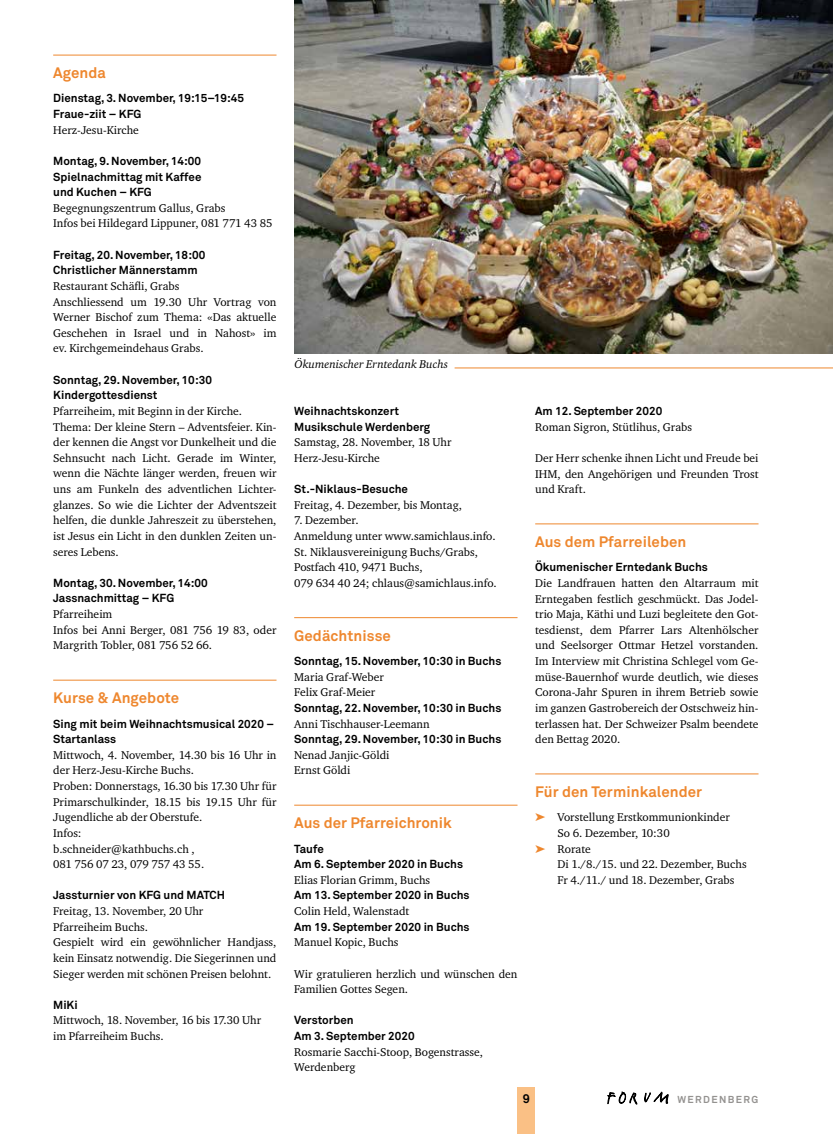
<style>
.page{position:relative;width:833px;height:1134px;background:#fff}
.page>*{position:absolute;margin:0;border:0;box-sizing:border-box;transform-origin:0 0}
.t1{font:700 15px "Akkurat";letter-spacing:.005em;color:#ee872e}
.t2{font:700 12.5px "Akkurat";color:#000}
.t3{font:11.5px/15.6px "Charter ITC";color:#000}
.t4{font:700 11.5px/15.6px "Akkurat";color:#000}
.t5{font:italic 11.5px "Charter ITC";color:#000}
.t6{font:700 10px "Akkurat";letter-spacing:.14em;color:#949290}
.s1{color:#ee872e}
</style>
<div class="page">
<svg style="left:644px;top:1092px;width:24px;height:11px"></svg>
<svg style="left:607px;top:1092px;width:30px;height:12px"></svg>
<div style="left:517px;top:1087px;width:18px;height:47px;background:#fac085"></div>
<img style="left:294px;top:0;width:539px;height:353px">
<hr style="left:53px;top:55px;width:223px;height:1px;background:#ee872e">
<hr style="left:53px;top:680px;width:223px;height:1px;background:#ee872e">
<hr style="left:294px;top:617px;width:223px;height:1px;background:#ee872e">
<hr style="left:294px;top:805px;width:223px;height:1px;background:#ee872e">
<hr style="left:535px;top:524px;width:223px;height:1px;background:#ee872e">
<hr style="left:535px;top:774px;width:223px;height:1px;background:#ee872e">
<hr style="left:454px;top:368px;width:379px;height:1px;background:#ee872e">
<h1 class="t1" style="left:53px;top:63px;width:54px">Agenda</h1>
<p class="t4" style="left:53px;top:90px;width:192px">Dienstag, 3. November, 19:15–19:45<br>Fraue-ziit – KFG</p>
<p class="t3" style="left:53px;top:122px;width:87px">Herz-Jesu-Kirche</p>
<p class="t4" style="left:53px;top:153px;width:150px;text-align:justify">Montag, 9. November, 14:00<br>Spielnachmittag mit Kaffee und Kuchen – KFG</p>
<p class="t3" style="left:53px;top:200px;width:221px">Begegnungszentrum Gallus, Grabs<br>Infos bei Hildegard Lippuner, 081 771 43 85</p>
<p class="t4" style="left:53px;top:247px;width:154px">Freitag, 20. November, 18:00<br>Christlicher Männerstamm</p>
<p class="t3" style="left:53px;top:278px;width:225px">Restaurant Schäfli, Grabs<br>Anschliessend um 19.30 Uhr Vortrag von Werner Bischof zum Thema: «Das aktuelle Geschehen in Israel und in Nahost» im ev. Kirchgemeindehaus Grabs.</p>
<p class="t4" style="left:53px;top:372px;width:160px">Sonntag, 29. November, 10:30<br>Kindergottesdienst</p>
<p class="t3" style="left:53px;top:403px;width:225px">Pfarreiheim, mit Beginn in der Kirche.<br>Thema: Der kleine Stern – Adventsfeier. Kin&shy;der kennen die Angst vor Dunkelheit und die Sehnsucht nach Licht. Gerade im Winter, wenn die Nächte länger werden, freuen wir uns am Funkeln des adventlichen Lichter&shy;glanzes. So wie die Lichter der Adventszeit helfen, die dunkle Jahreszeit zu überstehen, ist Jesus ein Licht in den dunklen Zeiten un&shy;seres Lebens.</p>
<p class="t4" style="left:53px;top:575px;width:156px">Montag, 30. November, 14:00<br>Jassnachmittag – KFG</p>
<p class="t3" style="left:53px;top:606px;width:225px">Pfarreiheim<br>Infos bei Anni Berger, 081 756 19 83, oder<br>Margrith Tobler, 081 756 52 66.</p>
<h1 class="t1" style="left:53px;top:688px;width:127px">Kurse &amp; Angebote</h1>
<p class="t4" style="left:53px;top:715px;width:222px">Sing mit beim Weihnachtsmusical 2020 –<br>Startanlass</p>
<p class="t3" style="left:53px;top:747px;width:225px">Mittwoch, 4. November, 14.30 bis 16 Uhr in der Herz-Jesu-Kirche Buchs.<br>Proben: Donnerstags, 16.30 bis 17.30 Uhr für<br>Primarschulkinder, 18.15 bis 19.15 Uhr für<br>Jugendliche ab der Oberstufe.<br>Infos:<br>b.schneider@kathbuchs.ch ,<br>081 756 07 23, 079 757 43 55.</p>
<p class="t4" style="left:53px;top:887px;width:173px">Jassturnier von KFG und MATCH</p>
<p class="t3" style="left:53px;top:903px;width:225px">Freitag, 13. November, 20 Uhr<br>Pfarreiheim Buchs.<br>Gespielt wird ein gewöhnlicher Handjass, kein Einsatz notwendig. Die Siegerinnen und Sieger werden mit schönen Preisen belohnt.</p>
<p class="t4" style="left:53px;top:997px;width:26px">MiKi</p>
<p class="t3" style="left:53px;top:1012px;width:209px">Mittwoch, 18. November, 16 bis 17.30 Uhr im Pfarreiheim Buchs.</p>
<p class="t5" style="left:294px;top:357px;width:155px">Ökumenischer Erntedank Buchs</p>
<p class="t4" style="left:294px;top:403px;width:138px">Weihnachtskonzert<br>Musikschule Werdenberg</p>
<p class="t3" style="left:294px;top:434px;width:159px">Samstag, 28. November, 18 Uhr<br>Herz-Jesu-Kirche</p>
<p class="t4" style="left:294px;top:481px;width:115px">St.-Niklaus-Besuche</p>
<p class="t3" style="left:294px;top:497px;width:169px">Freitag, 4. Dezember, bis Montag,</p>
<p class="t3" style="left:294px;top:512px;width:204px">7. Dezember.<br>Anmeldung unter www.samichlaus.info.<br>St. Niklausvereinigung Buchs/Grabs,<br>Postfach 410, 9471 Buchs,<br>079 634 40 24; chlaus@samichlaus.info.</p>
<h1 class="t1" style="left:294px;top:626px;width:98px">Gedächtnisse</h1>
<p class="t4" style="left:294px;top:653px;width:209px">Sonntag, 15. November, 10:30 in Buchs</p>
<p class="t3" style="left:294px;top:669px;width:91px">Maria Graf-Weber<br>Felix Graf-Meier</p>
<p class="t4" style="left:294px;top:700px;width:209px">Sonntag, 22. November, 10:30 in Buchs</p>
<p class="t3" style="left:294px;top:715px;width:137px">Anni Tischhauser-Leemann</p>
<p class="t4" style="left:294px;top:731px;width:209px">Sonntag, 29. November, 10:30 in Buchs</p>
<p class="t3" style="left:294px;top:747px;width:97px">Nenad Janjic-Göldi<br>Ernst Göldi</p>
<h1 class="t1" style="left:294px;top:813px;width:159px">Aus der Pfarreichronik</h1>
<p class="t4" style="left:294px;top:840px;width:170px">Taufe<br>Am 6. September 2020 in Buchs</p>
<p class="t3" style="left:294px;top:872px;width:137px">Elias Florian Grimm, Buchs</p>
<p class="t4" style="left:294px;top:887px;width:177px">Am 13. September 2020 in Buchs</p>
<p class="t3" style="left:294px;top:903px;width:117px">Colin Held, Walenstadt</p>
<p class="t4" style="left:294px;top:919px;width:177px">Am 19. September 2020 in Buchs</p>
<p class="t3" style="left:294px;top:934px;width:106px">Manuel Kopic, Buchs</p>
<p class="t3" style="left:294px;top:965px;width:225px">Wir gratulieren herzlich und wünschen den<br>Familien Gottes Segen.</p>
<p class="t4" style="left:294px;top:1012px;width:122px">Verstorben<br>Am 3. September 2020</p>
<p class="t3" style="left:294px;top:1044px;width:190px">Rosmarie Sacchi-Stoop, Bogenstrasse,<br>Werdenberg</p>
<p class="t4" style="left:535px;top:403px;width:128px">Am 12. September 2020</p>
<p class="t3" style="left:535px;top:419px;width:158px">Roman Sigron, Stütlihus, Grabs</p>
<p class="t3" style="left:535px;top:450px;width:225px;text-align:justify">Der Herr schenke ihnen Licht und Freude bei IHM, den Angehörigen und Freunden Trost und Kraft.</p>
<h1 class="t1" style="left:535px;top:532px;width:153px">Aus dem Pfarreileben</h1>
<p class="t4" style="left:535px;top:559px;width:174px">Ökumenischer Erntedank Buchs</p>
<p class="t3" style="left:535px;top:575px;width:225px;text-align:justify">Die Landfrauen hatten den Altarraum mit Erntegaben festlich geschmückt. Das Jodel&shy;trio Maja, Käthi und Luzi begleitete den Got&shy;tesdienst, dem Pfarrer Lars Altenhölscher und Seelsorger Ottmar Hetzel vorstanden.<br>Im Interview mit Christina Schlegel vom Ge&shy;müse-Bauernhof wurde deutlich, wie dieses Corona-Jahr Spuren in ihrem Betrieb sowie im ganzen Gastrobereich der Ostschweiz hin&shy;terlassen hat. Der Schweizer Psalm beendete den Bettag 2020.</p>
<h1 class="t1" style="left:535px;top:782px;width:168px">Für den Terminkalender</h1>
<p class="t3" style="left:535px;top:809px;width:196px"><span class="s1">➤</span> Vorstellung Erstkommunionkinder</p>
<p class="t3" style="left:557px;top:825px;width:114px">So 6. Dezember, 10:30</p>
<p class="t3" style="left:535px;top:840px;width:57px"><span class="s1">➤</span> Rorate</p>
<p class="t3" style="left:557px;top:856px;width:191px">Di 1./8./15. und 22. Dezember, Buchs</p>
<p class="t3" style="left:557px;top:872px;width:178px">Fr 4./11./ und 18. Dezember, Grabs</p>
<p class="t2" style="left:523px;top:1090px;width:9px">9</p>
<p class="t6" style="left:677px;top:1093px;width:82px">WERDENBERG</p>
</div>
